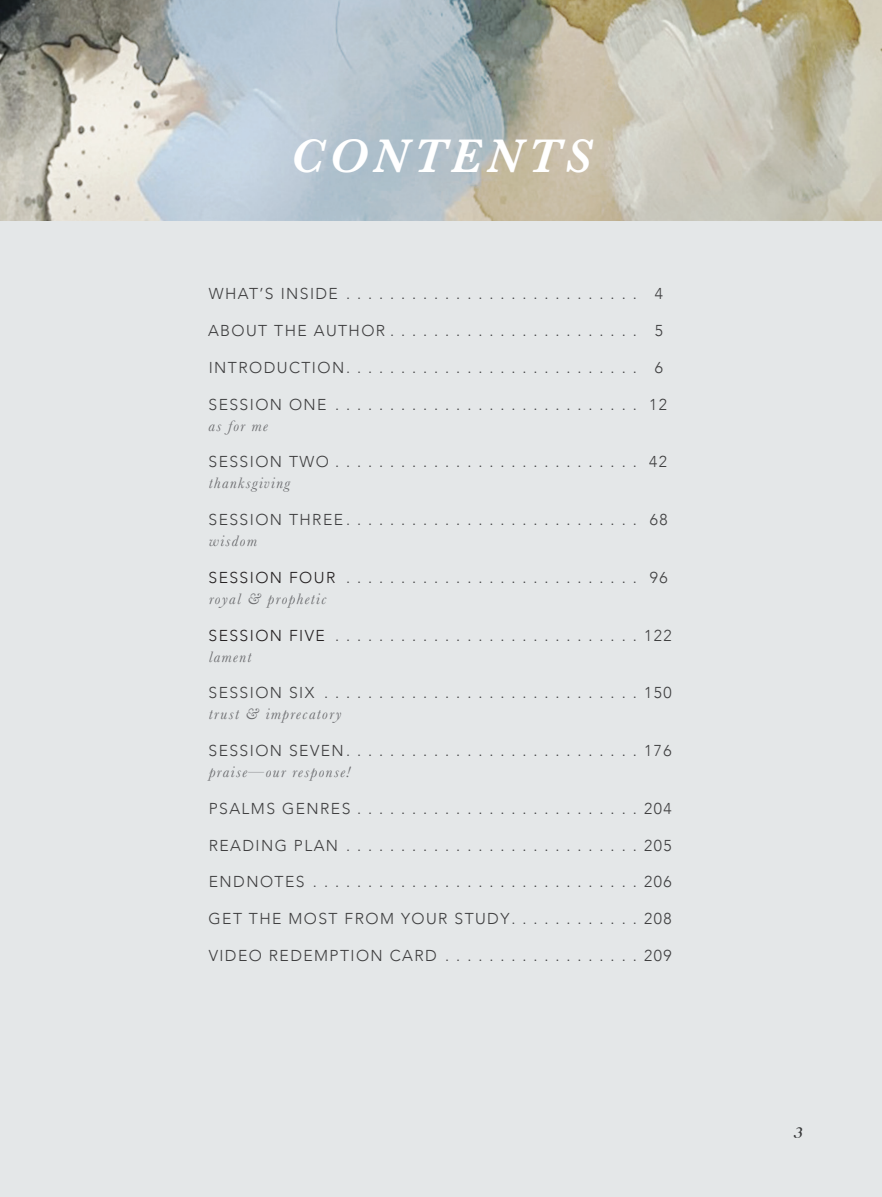
<style>
.page{position:relative;width:882px;height:1197px;background:#e4e7e8}
.page>*{position:absolute;margin:0;border:0;box-sizing:border-box;transform-origin:0 0}
.INTRO_Headers{font:italic 600 49px "Baskerville";letter-spacing:.1em;color:#fff}
.TOC_body{font:300 15.75px/21px "Avenir";letter-spacing:.09em;color:#3e3e3f}
.TOC_body-2{font:italic 15.75px "Baskerville";letter-spacing:.09em;color:#6c6d70}
.t1{font:italic 15.75px "Caslon 224 Std";color:#3e3e3f}
.s1{color:#231f20}
.s2{font-family:"Baskerville";font-weight:400;font-style:italic;color:#6c6d70}
</style>
<div class="page">
<img style="left:0;top:0;width:882px;height:220px">
<p class="INTRO_Headers" style="left:290px;top:122px;width:303px">CONTENTS</p>
<p class="TOC_body" style="left:209px;top:284px;width:418px">WHAT’S INSIDE . . . . . . . . . . . . . . . . . . . . . . . . . .</p>
<p class="TOC_body" style="left:655px;top:284px;width:10px">4</p>
<p class="TOC_body" style="left:208px;top:320px;width:419px">ABOUT THE AUTHOR . . . . . . . . . . . . . . . . . . . . . .</p>
<p class="TOC_body" style="left:655px;top:320px;width:10px">5</p>
<p class="TOC_body" style="left:209px;top:357px;width:418px">INTRODUCTION . . . . . . . . . . . . . . . . . . . . . . . . . .</p>
<p class="TOC_body" style="left:655px;top:357px;width:10px">6</p>
<p class="TOC_body" style="left:209px;top:394px;width:419px">SESSION ONE . . . . . . . . . . . . . . . . . . . . . . . . . . .</p>
<p class="TOC_body" style="left:649px;top:394px;width:19px">12</p>
<p class="TOC_body-2" style="left:209px;top:415px;width:61px">as for me</p>
<p class="TOC_body" style="left:209px;top:452px;width:419px">SESSION TWO . . . . . . . . . . . . . . . . . . . . . . . . . . .</p>
<p class="TOC_body" style="left:649px;top:452px;width:19px">42</p>
<p class="TOC_body-2" style="left:209px;top:473px;width:83px">thanksgiving</p>
<p class="TOC_body" style="left:209px;top:509px;width:419px">SESSION THREE . . . . . . . . . . . . . . . . . . . . . . . . . .</p>
<p class="TOC_body" style="left:650px;top:509px;width:19px">68</p>
<p class="TOC_body-2" style="left:209px;top:531px;width:49px">wisdom</p>
<p class="TOC_body" style="left:209px;top:567px;width:419px"><span class="s1">SESSION FOUR</span> . . . . . . . . . . . . . . . . . . . . . . . . . .</p>
<p class="TOC_body" style="left:650px;top:567px;width:19px">96</p>
<p class="TOC_body-2" style="left:209px;top:588px;width:119px">royal &amp; prophetic</p>
<p class="TOC_body" style="left:209px;top:625px;width:465px"><span class="s1">SESSION FIVE</span> . . . . . . . . . . . . . . . . . . . . . . . . . . . 122 <span class="s2">lament</span></p>
<p class="TOC_body" style="left:209px;top:683px;width:465px">SESSION SIX . . . . . . . . . . . . . . . . . . . . . . . . . . . . 150 <span class="s2">trust &amp; imprecatory</span></p>
<p class="TOC_body" style="left:209px;top:740px;width:465px">SESSION SEVEN . . . . . . . . . . . . . . . . . . . . . . . . . . 176 <span class="s2">praise—our response!</span></p>
<p class="TOC_body" style="left:209px;top:798px;width:464px">PSALMS GENRES . . . . . . . . . . . . . . . . . . . . . . . . . 204</p>
<p class="TOC_body" style="left:209px;top:835px;width:464px">READING PLAN . . . . . . . . . . . . . . . . . . . . . . . . . . 205</p>
<p class="TOC_body" style="left:209px;top:872px;width:464px">ENDNOTES . . . . . . . . . . . . . . . . . . . . . . . . . . . . . 206</p>
<p class="TOC_body" style="left:209px;top:908px;width:465px">GET THE MOST FROM YOUR STUDY . . . . . . . . . . . 208</p>
<p class="TOC_body" style="left:209px;top:945px;width:464px">VIDEO REDEMPTION CARD . . . . . . . . . . . . . . . . . 209</p>
<p class="t1" style="left:794px;top:1123px;width:10px">3</p>
</div>
